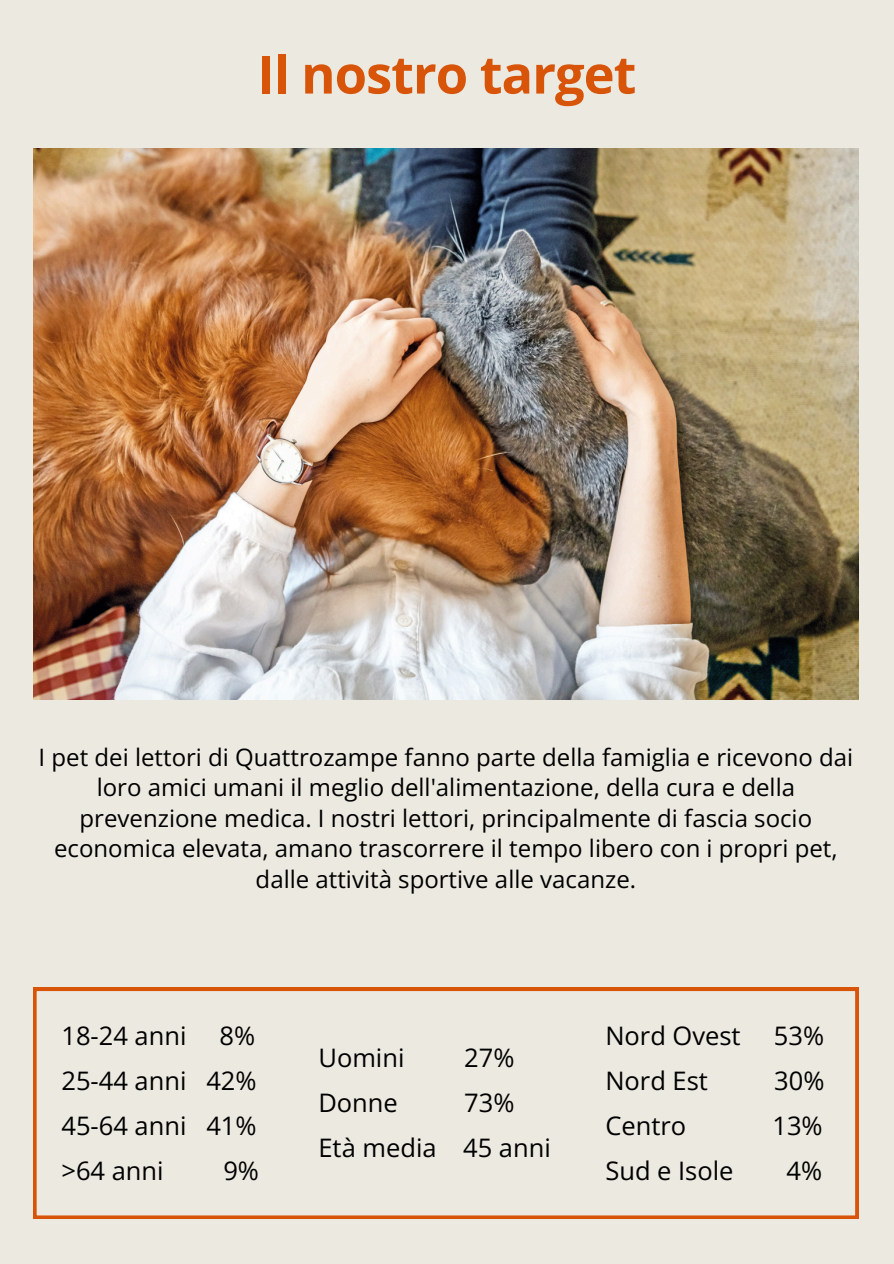
<style>
.page{position:relative;width:894px;height:1264px;background:#fff}
.page>*{position:absolute;margin:0;border:0;box-sizing:border-box;transform-origin:0 0}
.t1{font:700 52.5px "Open Sans";letter-spacing:-.02em;color:#d85409}
.t2{font:25.5px "Open Sans";color:#000}
.t3{font:24px/30.3px "Open Sans";color:#000;text-align:center}
</style>
<div class="page">
<div style="left:0;top:0;width:893px;height:1263px;background:#ebe9e0"></div>
<svg style="left:33px;top:987px;width:825px;height:231px"></svg>
<img style="left:33px;top:149px;width:825px;height:550px">
<p class="t1" style="left:257px;top:37px;width:380px">Il nostro target</p>
<p class="t3" style="left:39px;top:741px;width:815px">I pet dei lettori di Quattrozampe fanno parte della famiglia e ricevono dai loro amici umani il meglio dell'alimentazione, della cura e della prevenzione medica. I nostri lettori, principalmente di fascia socio economica elevata, amano trascorrere il tempo libero con i propri pet, dalle attività sportive alle vacanze.</p>
<p class="t2" style="left:61px;top:1017px;width:126px">18-24 anni</p>
<p class="t2" style="left:219px;top:1017px;width:37px">8%</p>
<p class="t2" style="left:61px;top:1062px;width:197px">25-44 anni 42%</p>
<p class="t2" style="left:61px;top:1107px;width:197px">45-64 anni 41%</p>
<p class="t2" style="left:61px;top:1152px;width:104px">&gt;64 anni</p>
<p class="t2" style="left:223px;top:1152px;width:37px">9%</p>
<p class="t2" style="left:318px;top:1039px;width:88px">Uomini</p>
<p class="t2" style="left:464px;top:1039px;width:52px">27%</p>
<p class="t2" style="left:318px;top:1084px;width:81px">Donne</p>
<p class="t2" style="left:464px;top:1084px;width:52px">73%</p>
<p class="t2" style="left:318px;top:1129px;width:234px">Età media 45 anni</p>
<p class="t2" style="left:605px;top:1017px;width:137px">Nord Ovest</p>
<p class="t2" style="left:773px;top:1017px;width:52px">53%</p>
<p class="t2" style="left:605px;top:1062px;width:104px">Nord Est</p>
<p class="t2" style="left:774px;top:1062px;width:52px">30%</p>
<p class="t2" style="left:605px;top:1107px;width:82px">Centro</p>
<p class="t2" style="left:772px;top:1107px;width:52px">13%</p>
<p class="t2" style="left:605px;top:1152px;width:130px">Sud e Isole</p>
<p class="t2" style="left:786px;top:1152px;width:37px">4%</p>
</div>
